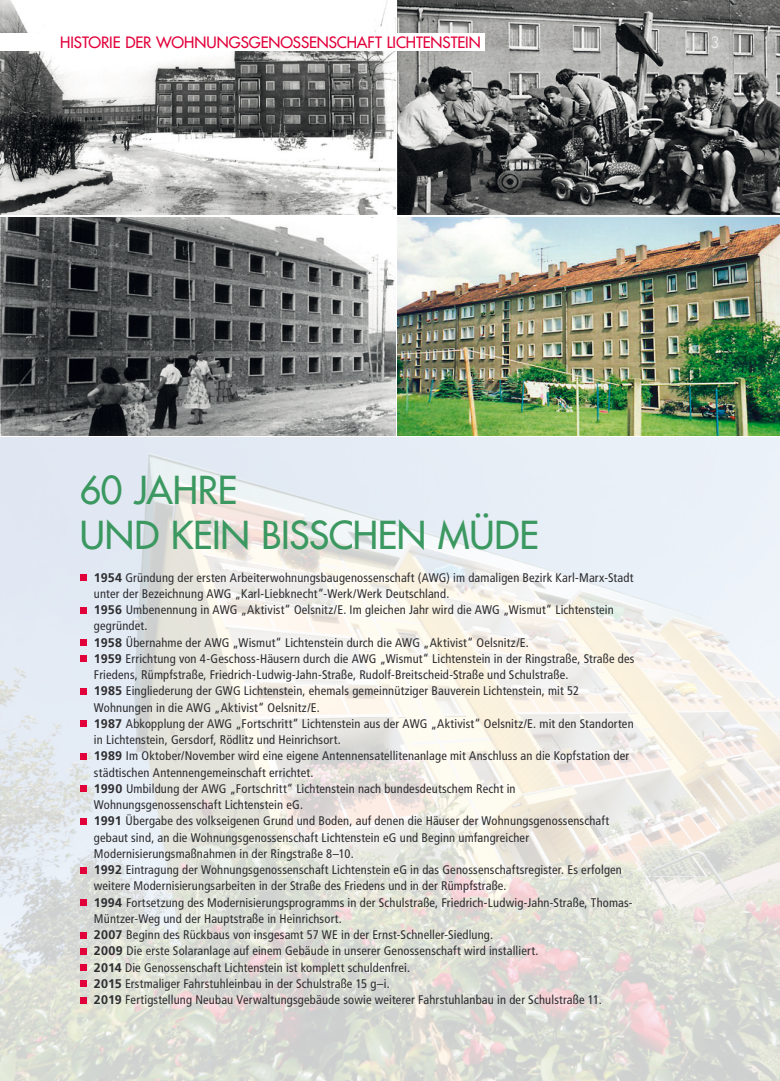
<style>
.page{position:relative;width:780px;height:1081px;background:#fff}
.page>*{position:absolute;margin:0;border:0;box-sizing:border-box;transform-origin:0 0}
.t1{font:500 37.5px "Futura Std";letter-spacing:-.01em;color:#3b9860}
.t2{font:500 15.25px "Futura Std";letter-spacing:-.005em;color:#e2003b}
.t3{font:300 15.25px "Futura Std";color:#fff}
.t4{font:condensed 12.5px/16.2px "Frutiger LT Std";letter-spacing:.015em;color:#2d2c2f}
.s1{font-weight:700;font-stretch:normal}
</style>
<div class="page">
<img style="left:1px;top:438px;width:779px;height:643px">
<img style="left:0;top:0;width:395px;height:214px">
<img style="left:0;top:217px;width:395px;height:218px">
<img style="left:398px;top:0;width:382px;height:214px">
<img style="left:398px;top:217px;width:382px;height:218px">
<div style="left:80px;top:574px;width:6px;height:7px;background:#e2003b"></div>
<svg style="left:80px;top:607px;width:6px;height:6px"></svg>
<div style="left:80px;top:639px;width:6px;height:7px;background:#e2003b"></div>
<div style="left:80px;top:655px;width:6px;height:7px;background:#e2003b"></div>
<svg style="left:80px;top:688px;width:6px;height:6px"></svg>
<div style="left:80px;top:720px;width:6px;height:7px;background:#e2003b"></div>
<svg style="left:80px;top:753px;width:6px;height:6px"></svg>
<div style="left:80px;top:785px;width:6px;height:7px;background:#e2003b"></div>
<svg style="left:80px;top:818px;width:6px;height:6px"></svg>
<svg style="left:80px;top:867px;width:6px;height:6px"></svg>
<div style="left:80px;top:899px;width:6px;height:7px;background:#e2003b"></div>
<svg style="left:80px;top:932px;width:6px;height:6px"></svg>
<svg style="left:80px;top:948px;width:6px;height:6px"></svg>
<div style="left:80px;top:964px;width:6px;height:7px;background:#e2003b"></div>
<div style="left:80px;top:980px;width:6px;height:7px;background:#e2003b"></div>
<svg style="left:80px;top:997px;width:6px;height:6px"></svg>
<div style="left:0;top:34px;width:484px;height:17px;background:#fff"></div>
<p class="t2" style="left:60px;top:33px;width:422px">HISTORIE DER WOHNUNGSGENOSSENSCHAFT LICHTENSTEIN</p>
<p class="t3" style="left:710px;top:33px;width:11px">3</p>
<p class="t1" style="left:80px;top:467px;width:159px">60 JAHRE</p>
<p class="t1" style="left:80px;top:512px;width:460px">UND KEIN BISSCHEN MÜDE</p>
<p class="t4" style="left:94px;top:569px;width:541px"><span class="s1">1954</span> Gründung der ersten Arbeiterwohnungsbaugenossenschaft (AWG) im damaligen Bezirk Karl-Marx-Stadt unter der Bezeichnung AWG „Karl-Liebknecht“-Werk/Werk Deutschland.</p>
<p class="t4" style="left:94px;top:601px;width:521px"><span class="s1">1956</span> Umbenennung in AWG „Aktivist“ Oelsnitz/E. Im gleichen Jahr wird die AWG „Wismut“ Lichtenstein gegründet.</p>
<p class="t4" style="left:94px;top:634px;width:436px"><span class="s1">1958</span> Übernahme der AWG „Wismut“ Lichtenstein durch die AWG „Aktivist“ Oelsnitz/E.</p>
<p class="t4" style="left:94px;top:650px;width:542px"><span class="s1">1959</span> Errichtung von 4-Geschoss-Häusern durch die AWG „Wismut“ Lichtenstein in der Ringstraße, Straße des<br>Friedens, Rümpfstraße, Friedrich-Ludwig-Jahn-Straße, Rudolf-Breitscheid-Straße und Schulstraße.</p>
<p class="t4" style="left:94px;top:683px;width:487px"><span class="s1">1985</span> Eingliederung der GWG Lichtenstein, ehemals gemeinnütziger Bauverein Lichtenstein, mit 52<br>Wohnungen in die AWG „Aktivist“ Oelsnitz/E.</p>
<p class="t4" style="left:94px;top:715px;width:541px"><span class="s1">1987</span> Abkopplung der AWG „Fortschritt“ Lichtenstein aus der AWG „Aktivist“ Oelsnitz/E. mit den Standorten in Lichtenstein, Gersdorf, Rödlitz und Heinrichsort.</p>
<p class="t4" style="left:94px;top:748px;width:536px"><span class="s1">1989</span> Im Oktober/November wird eine eigene Antennensatellitenanlage mit Anschluss an die Kopfstation der städtischen Antennengemeinschaft errichtet.</p>
<p class="t4" style="left:94px;top:780px;width:423px"><span class="s1">1990</span> Umbildung der AWG „Fortschritt“ Lichtenstein nach bundesdeutschem Recht in<br>Wohnungsgenossenschaft Lichtenstein eG.</p>
<p class="t4" style="left:94px;top:813px;width:516px"><span class="s1">1991</span> Übergabe des volkseigenen Grund und Boden, auf denen die Häuser der Wohnungsgenossenschaft gebaut sind, an die Wohnungsgenossenschaft Lichtenstein eG und Beginn umfangreicher<br>Modernisierungsmaßnahmen in der Ringstraße 8–10.</p>
<p class="t4" style="left:94px;top:861px;width:529px"><span class="s1">1992</span> Eintragung der Wohnungsgenossenschaft Lichtenstein eG in das Genossenschaftsregister. Es erfolgen weitere Modernisierungsarbeiten in der Straße des Friedens und in der Rümpfstraße.</p>
<p class="t4" style="left:94px;top:894px;width:540px"><span class="s1">1994</span> Fortsetzung des Modernisierungsprogramms in der Schulstraße, Friedrich-Ludwig-Jahn-Straße, Thomas-<br>Müntzer-Weg und der Hauptstraße in Heinrichsort.</p>
<p class="t4" style="left:94px;top:926px;width:401px"><span class="s1">2007</span> Beginn des Rückbaus von insgesamt 57 WE in der Ernst-Schneller-Siedlung.</p>
<p class="t4" style="left:94px;top:943px;width:446px"><span class="s1">2009</span> Die erste Solaranlage auf einem Gebäude in unserer Genossenschaft wird installiert.</p>
<p class="t4" style="left:94px;top:959px;width:317px"><span class="s1">2014</span> Die Genossenschaft Lichtenstein ist komplett schuldenfrei.</p>
<p class="t4" style="left:94px;top:975px;width:297px"><span class="s1">2015</span> Erstmaliger Fahrstuhleinbau in der Schulstraße 15 g–i.</p>
<p class="t4" style="left:94px;top:991px;width:509px"><span class="s1">2019</span> Fertigstellung Neubau Verwaltungsgebäude sowie weiterer Fahrstuhlanbau in der Schulstraße 11.</p>
</div>
